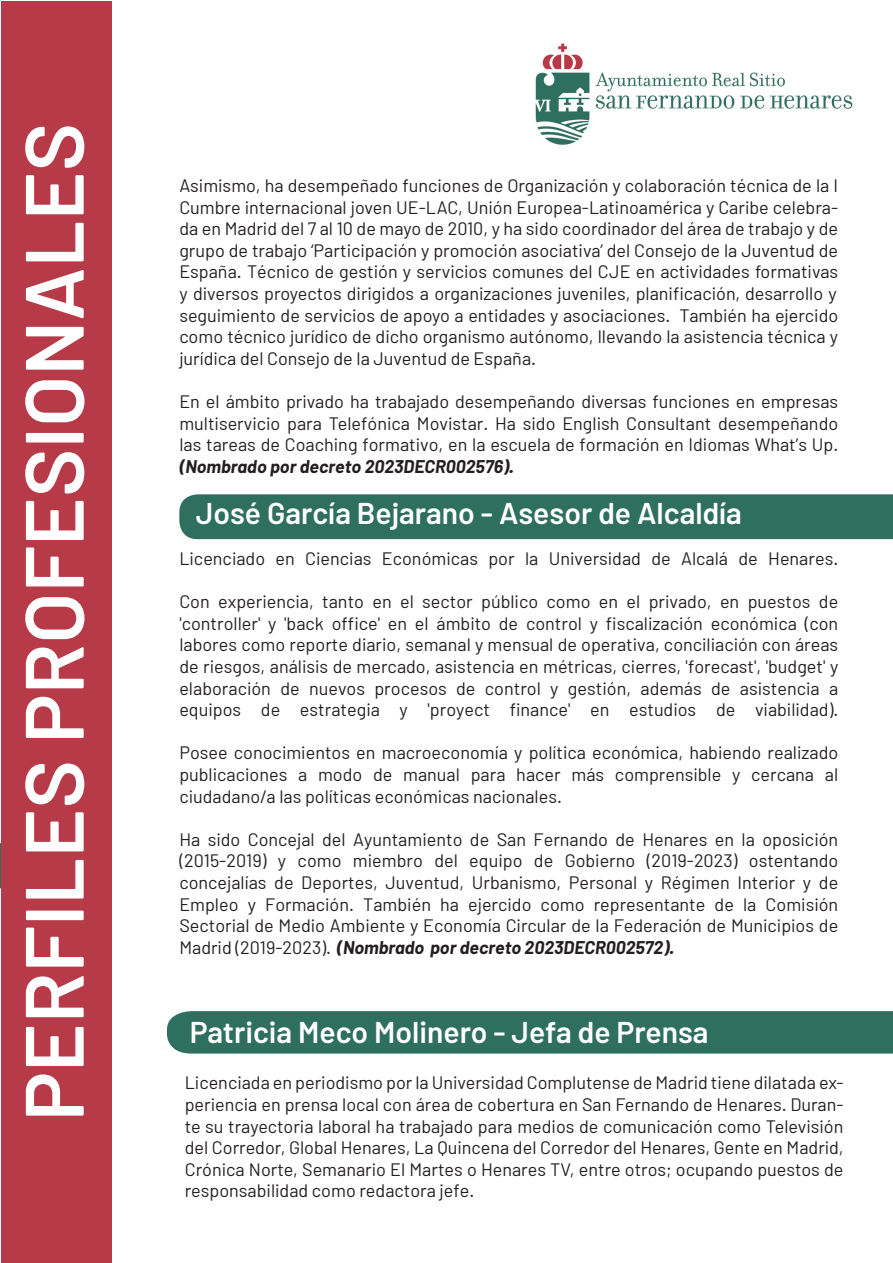
<style>
.page{position:relative;width:893px;height:1263px;background:#fff}
.page>*{position:absolute;margin:0;border:0;box-sizing:border-box;transform-origin:0 0}
.t1{font:600 82.5px "Barlow";color:#fff}
.t2{font:600 30px "Barlow";color:#fff}
.t3{font:18px/21.6px "Barlow";color:#231f20;text-align:justify}
.s1{font-weight:700;font-style:italic}
</style>
<div class="page">
<div style="left:1px;top:1px;width:111px;height:1261px;background:#b73a48"></div>
<img style="left:535px;top:43px;width:318px;height:102px">
<div style="left:179px;top:494px;width:714px;height:45px;background:#2f6f5f"></div>
<div style="left:167px;top:1011px;width:726px;height:42px;background:#2f6f5f"></div>
<p class="t1" style="left:3px;top:1121px;width:1000px;rotate:-90deg">PERFILES PROFESIONALES</p>
<p class="t3" style="left:179px;top:174px;width:660px">Asimismo, ha desempeñado funciones de Organización y colaboración técnica de la I Cumbre internacional joven UE-LAC, Unión Europea-Latinoamérica y Caribe celebra&shy;da en Madrid del 7 al 10 de mayo de 2010, y ha sido coordinador del área de trabajo y de grupo de trabajo ‘Participación y promoción asociativa’ del Consejo de la Juventud de España. Técnico de gestión y servicios comunes del CJE en actividades formativas y diversos proyectos dirigidos a organizaciones juveniles, planificación, desarrollo y seguimiento de servicios de apoyo a entidades y asociaciones. También ha ejercido como técnico jurídico de dicho organismo autónomo, llevando la asistencia técnica y jurídica del Consejo de la Juventud de España.</p>
<p class="t3" style="left:179px;top:390px;width:660px">En el ámbito privado ha trabajado desempeñando diversas funciones en empresas multiservicio para Telefónica Movistar. Ha sido English Consultant desempeñando las tareas de Coaching formativo, en la escuela de formación en Idiomas What’s Up. <span class="s1">(Nombrado por decreto</span> <span class="s1">2023DECR002576).</span></p>
<p class="t2" style="left:196px;top:495px;width:548px">José García Bejarano - Asesor de Alcaldía</p>
<p class="t3" style="left:179px;top:547px;width:660px">Licenciado en Ciencias Económicas por la Universidad de Alcalá de Henares.</p>
<p class="t3" style="left:179px;top:590px;width:660px">Con experiencia, tanto en el sector público como en el privado, en puestos de 'controller' y 'back office' en el ámbito de control y fiscalización económica (con labores como reporte diario, semanal y mensual de operativa, conciliación con áreas de riesgos, análisis de mercado, asistencia en métricas, cierres, 'forecast', 'budget' y elaboración de nuevos procesos de control y gestión, además de asistencia a equipos de estrategia y 'proyect finance' en estudios de viabilidad).</p>
<p class="t3" style="left:179px;top:742px;width:660px">Posee conocimientos en macroeconomía y política económica, habiendo realizado publicaciones a modo de manual para hacer más comprensible y cercana al ciudadano/a las políticas económicas nacionales.</p>
<p class="t3" style="left:179px;top:828px;width:660px">Ha sido Concejal del Ayuntamiento de San Fernando de Henares en la oposición (2015-2019) y como miembro del equipo de Gobierno (2019-2023) ostentando concejalías de Deportes, Juventud, Urbanismo, Personal y Régimen Interior y de Empleo y Formación. También ha ejercido como representante de la Comisión Sectorial de Medio Ambiente y Economía Circular de la Federación de Municipios de Madrid (2019-2023). <span class="s1">(Nombrado por decreto</span> <span class="s1">2023DECR002572</span><span class="s1">).</span></p>
<p class="t2" style="left:190px;top:1013px;width:520px">Patricia Meco Molinero - Jefa de Prensa</p>
<p class="t3" style="left:185px;top:1071px;width:660px">Licenciada en periodismo por la Universidad Complutense de Madrid tiene dilatada ex&shy;periencia en prensa local con área de cobertura en San Fernando de Henares. Duran&shy;te su trayectoria laboral ha trabajado para medios de comunicación como Televisión del Corredor, Global Henares, La Quincena del Corredor del Henares, Gente en Madrid, Crónica Norte, Semanario El Martes o Henares TV, entre otros; ocupando puestos de responsabilidad como redactora jefe.</p>
</div>
